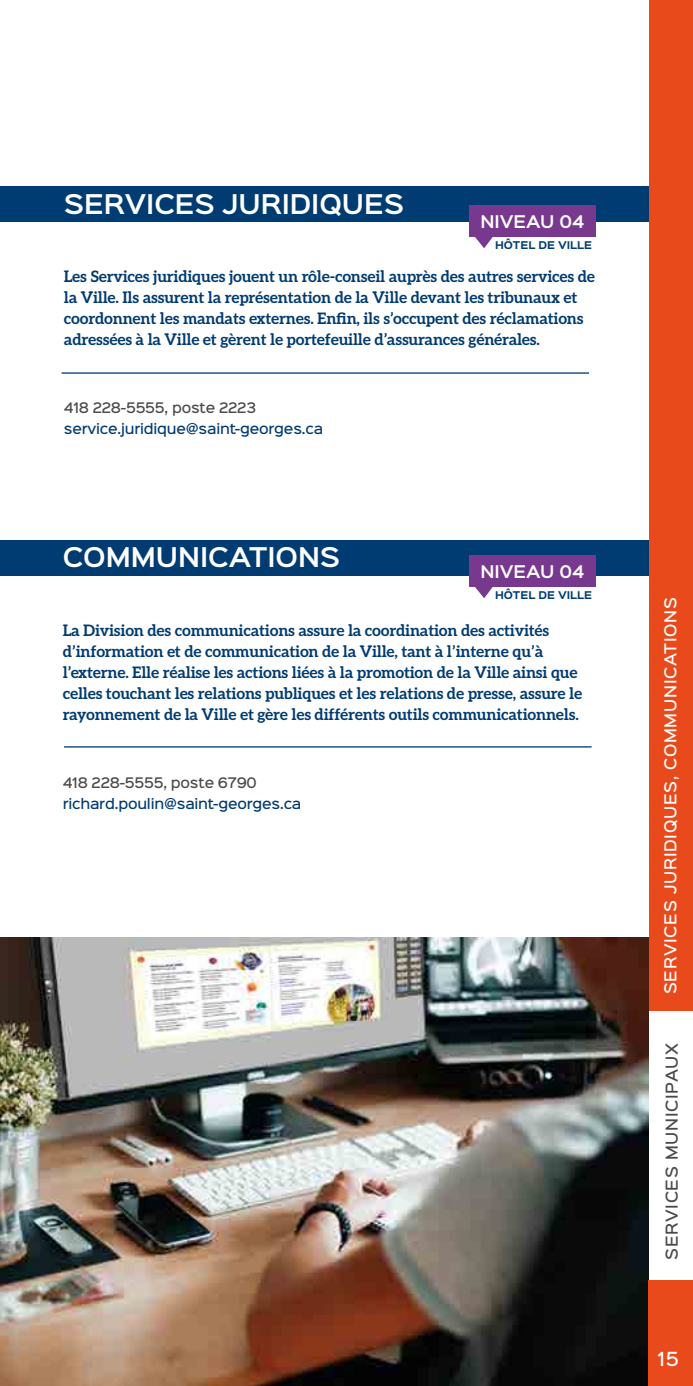
<style>
.page{position:relative;width:693px;height:1386px;background:#fff}
.page>*{position:absolute;margin:0;border:0;box-sizing:border-box;transform-origin:0 0}
.t1{font:600 24.5px "Sinkin Sans 600";color:#fff}
.t2{font:500 17.5px "Sinkin Sans 500";color:#fff}
.t3{font:700 15.75px/21px "Aleo";letter-spacing:-.015em;color:#003b71}
.t4{font:600 15.75px "Sinkin Sans 600";color:#fff}
.t5{font:500 14.88px "Sinkin Sans 500";letter-spacing:.05em;color:#fff}
.t6{font:500 14.88px "Sinkin Sans 500";letter-spacing:.05em;color:#4a4a49}
.t7{font:500 13.12px "Sinkin Sans 500";letter-spacing:-.015em;color:#003b71}
.t8{font:500 13.12px "Sinkin Sans 500";letter-spacing:-.015em;color:#4a4a49}
.t9{font:700 9.62px "Sinkin Sans 700";color:#003b71}
</style>
<div class="page">
<div style="left:0;top:186px;width:689px;height:36px;background:#003b71"></div>
<div style="left:0;top:540px;width:689px;height:36px;background:#003b71"></div>
<div style="left:469px;top:205px;width:126px;height:32px;background:#78388d"></div>
<svg style="left:475px;top:237px;width:18px;height:11px"></svg>
<div style="left:469px;top:555px;width:126px;height:32px;background:#78388d"></div>
<svg style="left:475px;top:587px;width:18px;height:11px"></svg>
<hr style="left:62px;top:372px;width:527px;height:2px;background:#003b71">
<hr style="left:64px;top:746px;width:528px;height:2px;background:#003b71">
<img style="left:0;top:937px;width:649px;height:449px">
<div style="left:649px;top:0;width:44px;height:1011px;background:#e84a1c"></div>
<div style="left:649px;top:1280px;width:44px;height:106px;background:#e84a1c"></div>
<h1 class="t1" style="left:64px;top:182px;width:342px">SERVICES JURIDIQUES</h1>
<p class="t4" style="left:480px;top:208px;width:105px">NIVEAU 04</p>
<p class="t9" style="left:495px;top:240px;width:99px">HÔTEL DE VILLE</p>
<p class="t3" style="left:64px;top:265px;width:533px">Les Services juridiques jouent un rôle-conseil auprès des autres services de la Ville. Ils assurent la représentation de la Ville devant les tribunaux et coordonnent les mandats externes. Enfin, ils s’occupent des réclamations adressées à la Ville et gèrent le portefeuille d’assurances générales.</p>
<p class="t8" style="left:64px;top:397px;width:194px">418 228-5555, poste 2223</p>
<p class="t7" style="left:64px;top:418px;width:261px">service.juridique@saint-georges.ca</p>
<h1 class="t1" style="left:63px;top:536px;width:279px">COMMUNICATIONS</h1>
<p class="t4" style="left:480px;top:558px;width:105px">NIVEAU 04</p>
<p class="t9" style="left:495px;top:590px;width:99px">HÔTEL DE VILLE</p>
<p class="t3" style="left:63px;top:619px;width:521px">La Division des communications assure la coordination des activités d’information et de communication de la Ville, tant à l’interne qu’à l’externe. Elle réalise les actions liées à la promotion de la Ville ainsi que celles touchant les relations publiques et les relations de presse, assure le rayonnement de la Ville et gère les différents outils communicationnels.</p>
<p class="t8" style="left:63px;top:771px;width:196px">418 228-5555, poste 6790</p>
<p class="t7" style="left:63px;top:792px;width:240px">richard.poulin@saint-georges.ca</p>
<p class="t5" style="left:658px;top:994px;width:398px;rotate:-90deg">SERVICES JURIDIQUES, COMMUNICATIONS</p>
<p class="t6" style="left:659px;top:1260px;width:219px;rotate:-90deg">SERVICES MUNICIPAUX</p>
<p class="t2" style="left:658px;top:1344px;width:23px">15</p>
</div>
